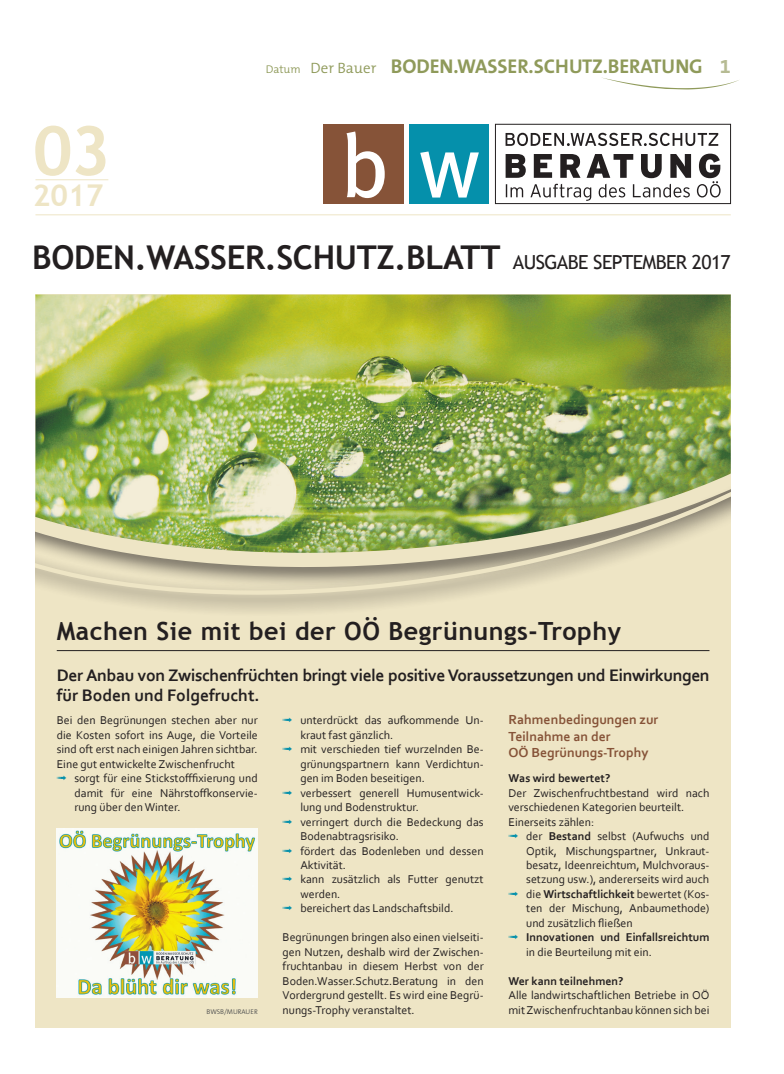
<style>
.page{position:relative;width:784px;height:1074px;background:#fff}
.page>*{position:absolute;margin:0;border:0;box-sizing:border-box;transform-origin:0 0}
.t1{font:700 68.12px "Trebuchet MS";color:#eee5c5}
.t2{font:700 32.75px "Trebuchet MS";letter-spacing:-.01em;color:#231f20}
.t3{font:700 30px "Trebuchet MS";color:#eee5c5}
.Lunart_Headline_01{font:700 25px "Trebuchet MS";letter-spacing:.02em;color:#231f20}
.t4{font:700 20px "The Mix B7";letter-spacing:-.005em;color:#8f9a5a}
.Lunart_Einleitungste{font:700 17.5px/20px "Corbel";letter-spacing:-.02em;color:#231f20}
.Lunart_Zwischentitel{font:700 13.75px/16.5px "Corbel";color:#865338}
.Lunart_Fliesstext_y{font:11.88px/14.5px "Corbel";color:#231f20}
.Lunart_Fliesstext_y-2{font:700 11.88px/14.5px "Corbel";color:#231f20}
.Lunart_Fliesstext{font:700 11.88px "Corbel";color:#231f20}
.Lunart_Bildtext_y{font:300 6.88px "The Mix B4";color:#4b4c4d}
.s1{font-family:"The Mix B4";font-weight:300;font-size:11.25px}
.s2{font-family:"The Mix B4";font-weight:300;font-size:15px}
.s3{color:#b6bb93}
.s4{font-weight:400;font-size:19.38px}
.s5{font-weight:700}
.s6{font-weight:400}
</style>
<div class="page">
<svg style="left:602px;top:77px;width:137px;height:13px"></svg>
<div style="left:35px;top:294px;width:695px;height:734px;background:#eee5c5"></div>
<div style="left:495px;top:124px;width:235px;height:80px;border:1px solid #231f20"></div>
<svg style="left:505px;top:133px;width:212px;height:13px"></svg>
<svg style="left:505px;top:154px;width:215px;height:47px"></svg>
<div style="left:323px;top:124px;width:80px;height:80px;background:#865338"></div>
<div style="left:409px;top:124px;width:80px;height:80px;background:#0590ab"></div>
<svg style="left:346px;top:131px;width:38px;height:67px"></svg>
<svg style="left:420px;top:151px;width:58px;height:46px"></svg>
<hr style="left:35px;top:214px;width:695px;height:1px;background:#eee5c5">
<img style="left:35px;top:294px;width:695px;height:156px">
<img style="left:35px;top:450px;width:695px;height:15px">
<img style="left:35px;top:465px;width:695px;height:147px">
<hr style="left:35px;top:179px;width:73px;height:1px;background:#eee5c5">
<hr style="left:57px;top:650px;width:652px;height:1px;background:#231f20">
<img style="left:56px;top:828px;width:201px;height:169px">
<p class="t1" style="left:33px;top:108px;width:79px">03</p>
<p class="t3" style="left:33px;top:176px;width:72px">2017</p>
<p class="t4" style="left:265px;top:56px;width:466px"><span class="s1">Datum</span> <span class="s2">Der Bauer</span> BODEN.WASSER.SCHUTZ.BERATUNG <span class="s3">1</span></p>
<p class="t2" style="left:32px;top:237px;width:699px">BODEN.WASSER.SCHUTZ.BLATT <span class="s4">AUSGABE SEPTEMBER 2017</span></p>
<p class="Lunart_Headline_01" style="left:57px;top:615px;width:565px">Machen Sie mit bei der OÖ Begrünungs-Trophy</p>
<p class="Lunart_Einleitungste" style="left:57px;top:665px;width:654px">Der Anbau von Zwischenfrüchten bringt viele positive Voraussetzungen und Einwirkungen für Boden und Folgefrucht.</p>
<p class="Lunart_Fliesstext_y" style="left:57px;top:713px;width:202px;text-align:justify">Bei den Begrünungen stechen aber nur die Kosten sofort ins Auge, die Vorteile sind oft erst nach einigen Jahren sichtbar.</p>
<p class="Lunart_Fliesstext_y" style="left:57px;top:756px;width:179px">Eine gut entwickelte Zwischenfrucht</p>
<p class="Lunart_Fliesstext_y" style="left:74px;top:771px;width:185px;text-align:justify">sorgt für eine Stickstofffixierung und damit für eine Nährstoffkonservie&shy;rung über den Winter.</p>
<p class="Lunart_Bildtext_y" style="left:206px;top:1007px;width:53px">BWSB/MURAUER</p>
<p class="Lunart_Fliesstext_y" style="left:300px;top:713px;width:185px">unterdrückt das aufkommende Un&shy;kraut fast gänzlich.</p>
<p class="Lunart_Fliesstext_y" style="left:300px;top:742px;width:185px;text-align:justify">mit verschieden tief wurzelnden Be&shy;grünungspartnern kann Verdichtun&shy;gen im Boden beseitigen.</p>
<p class="Lunart_Fliesstext_y" style="left:300px;top:785px;width:185px">verbessert generell Humusentwick&shy;lung und Bodenstruktur.</p>
<p class="Lunart_Fliesstext_y" style="left:300px;top:814px;width:185px">verringert durch die Bedeckung das<br>Bodenabtragsrisiko.</p>
<p class="Lunart_Fliesstext_y" style="left:300px;top:843px;width:185px">fördert das Bodenleben und dessen<br>Aktivität.</p>
<p class="Lunart_Fliesstext_y" style="left:300px;top:872px;width:185px">kann zusätzlich als Futter genutzt werden.</p>
<p class="Lunart_Fliesstext_y" style="left:300px;top:901px;width:155px">bereichert das Landschaftsbild.</p>
<p class="Lunart_Fliesstext_y" style="left:282px;top:929px;width:202px;text-align:justify">Begrünungen bringen also einen vielseiti&shy;gen Nutzen, deshalb wird der Zwischen&shy;fruchtanbau in diesem Herbst von der Boden.Wasser.Schutz.Beratung in den Vordergrund gestellt. Es wird eine Begrü&shy;nungs-Trophy veranstaltet.</p>
<p class="Lunart_Zwischentitel" style="left:508px;top:711px;width:151px">Rahmenbedingungen zur<br>Teilnahme an der<br>OÖ Begrünungs-Trophy</p>
<p class="Lunart_Fliesstext" style="left:508px;top:771px;width:103px">Was wird bewertet?</p>
<p class="Lunart_Fliesstext_y" style="left:508px;top:785px;width:202px">Der Zwischenfruchtbestand wird nach verschiedenen Kategorien beurteilt.</p>
<p class="Lunart_Fliesstext_y" style="left:508px;top:814px;width:87px">Einerseits zählen:</p>
<p class="Lunart_Fliesstext_y" style="left:526px;top:828px;width:185px;text-align:justify">der <span class="s5">Bestand</span> selbst (Aufwuchs und Optik, Mischungspartner, Unkraut&shy;besatz, Ideenreichtum, Mulchvoraus&shy;setzung usw.), andererseits wird auch</p>
<p class="Lunart_Fliesstext_y" style="left:526px;top:886px;width:185px;text-align:justify">die <span class="s5">Wirtschaftlichkeit</span> bewertet (Kos&shy;ten der Mischung, Anbaumethode) und zusätzlich fließen</p>
<p class="Lunart_Fliesstext_y-2" style="left:526px;top:929px;width:185px">Innovationen und Einfallsreichtum <span class="s6">in die Beurteilung mit ein.</span></p>
<p class="Lunart_Fliesstext_y-2" style="left:508px;top:973px;width:116px">Wer kann teilnehmen?</p>
<p class="Lunart_Fliesstext_y" style="left:508px;top:987px;width:202px">Alle landwirtschaftlichen Betriebe in OÖ mit Zwischenfruchtanbau können sich bei</p>
</div>
